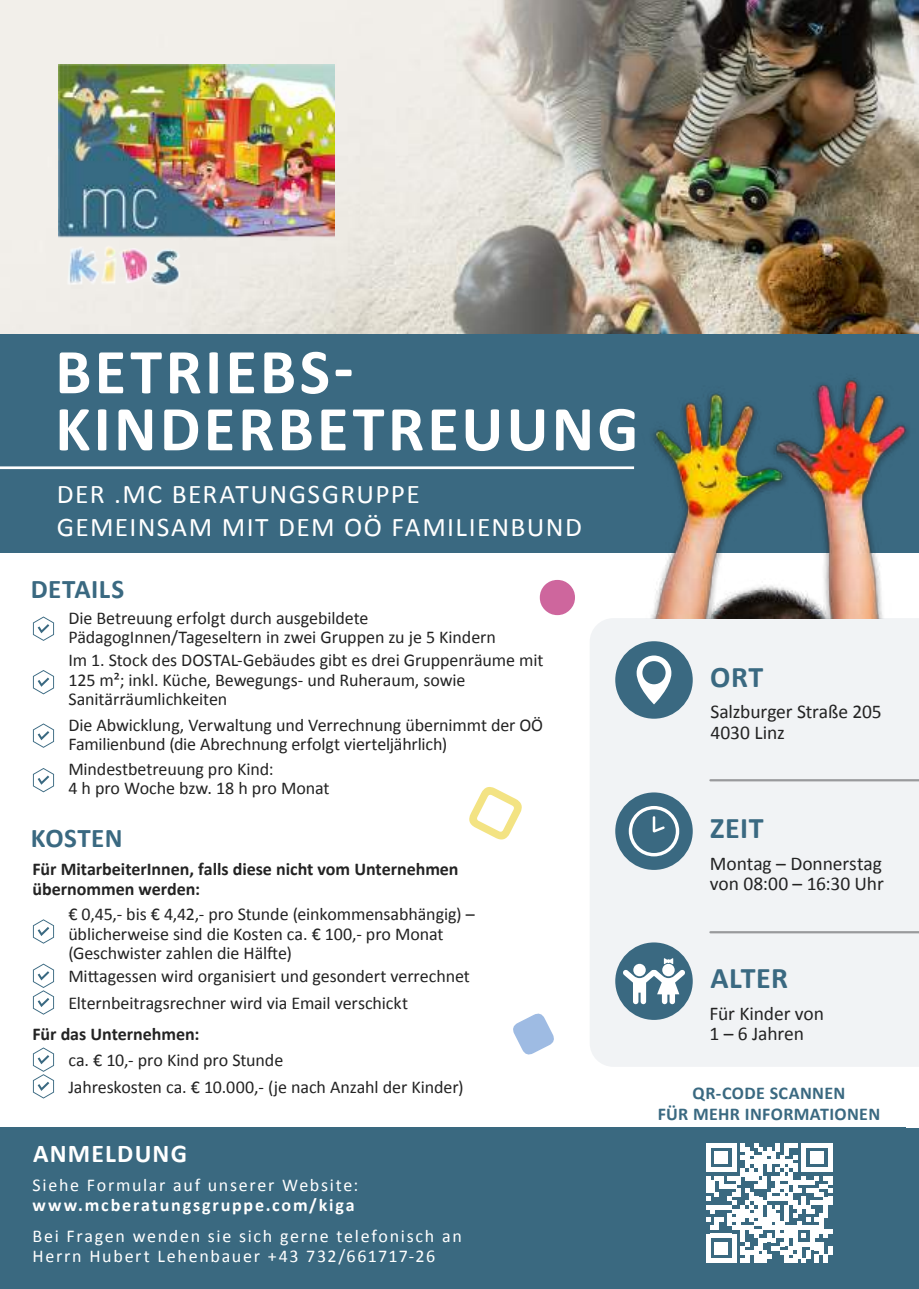
<style>
.page{position:relative;width:919px;height:1289px;background:#fff}
.page>*{position:absolute;margin:0;border:0;box-sizing:border-box;transform-origin:0 0}
.t1{font:700 64.5px/57px "Calibri";letter-spacing:.05em;color:#fff}
.t2{font:700 30px "Calibri";letter-spacing:.015em;color:#3a6981}
.t3{font:27px/32.4px "Calibri";letter-spacing:.05em;color:#fff}
.t4{font:700 27px "Calibri";letter-spacing:.015em;color:#3a6981}
.t5{font:700 25.65px "Calibri";letter-spacing:.045em;color:#fff}
.t6{font:19.5px/20.7px "Calibri";letter-spacing:-.005em;color:#232323}
.t7{font:18px/19.5px "Calibri";letter-spacing:-.005em;color:#232323}
.t8{font:18px/19.5px "Calibri";letter-spacing:.095em;color:#fff}
.t9{font:700 18px/19.5px "Calibri";color:#232323}
.t10{font:700 18px/21.6px "Calibri";letter-spacing:.02em;color:#3a6981;text-align:center}
.t11{font:700 18px "Calibri";letter-spacing:.1em;color:#fff}
</style>
<div class="page">
<img style="left:0;top:0;width:918px;height:334px">
<div style="left:0;top:334px;width:918px;height:219px;background:#3a6981"></div>
<hr style="left:0;top:466px;width:634px;height:3px;background:#fff">
<div style="left:0;top:1127px;width:918px;height:161px;background:#3a6980"></div>
<div style="left:590px;top:618px;width:328px;height:448px;background:#f1f3f5"></div>
<div style="left:615px;top:641px;width:77px;height:77px;background:#3a6981;border-radius:50%"></div>
<svg style="left:636px;top:655px;width:35px;height:49px"></svg>
<div style="left:615px;top:792px;width:77px;height:77px;background:#3a6981;border-radius:50%"></div>
<svg style="left:628px;top:806px;width:51px;height:50px"></svg>
<div style="left:615px;top:942px;width:77px;height:77px;background:#3a6981;border-radius:50%"></div>
<svg style="left:622px;top:958px;width:63px;height:46px"></svg>
<hr style="left:710px;top:779px;width:208px;height:2px;background:#999a9c">
<hr style="left:710px;top:931px;width:208px;height:2px;background:#999a9c">
<svg style="left:706px;top:1143px;width:126px;height:119px"></svg>
<div style="left:827px;top:1246px;width:5px;height:8px;background:#fff"></div>
<svg style="left:33px;top:616px;width:21px;height:25px"></svg>
<svg style="left:33px;top:670px;width:21px;height:24px"></svg>
<svg style="left:33px;top:723px;width:21px;height:24px"></svg>
<svg style="left:33px;top:768px;width:21px;height:24px"></svg>
<svg style="left:33px;top:919px;width:21px;height:24px"></svg>
<svg style="left:33px;top:963px;width:21px;height:51px"></svg>
<svg style="left:33px;top:1047px;width:21px;height:51px"></svg>
<svg style="left:539px;top:580px;width:36px;height:35px"></svg>
<svg style="left:469px;top:787px;width:53px;height:53px"></svg>
<svg style="left:513px;top:1013px;width:41px;height:42px"></svg>
<img style="left:58px;top:65px;width:276px;height:230px">
<img style="left:629px;top:325px;width:289px;height:294px">
<h1 class="t1" style="left:55px;top:341px;width:584px">BETRIEBS-<br>KINDERBETREUUNG</h1>
<h3 class="t3" style="left:57px;top:477px;width:526px">DER .MC BERATUNGSGRUPPE<br>GEMEINSAM MIT DEM OÖ FAMILIENBUND</h3>
<h3 class="t4" style="left:31px;top:569px;width:95px">DETAILS</h3>
<p class="t7" style="left:68px;top:607px;width:429px">Die Betreuung erfolgt durch ausgebildete<br>PädagogInnen/Tageseltern in zwei Gruppen zu je 5 Kindern</p>
<p class="t7" style="left:68px;top:650px;width:476px">Im 1. Stock des DOSTAL-Gebäudes gibt es drei Gruppenräume mit<br>125 m²; inkl. Küche, Bewegungs- und Ruheraum, sowie<br>Sanitärräumlichkeiten</p>
<p class="t7" style="left:68px;top:714px;width:476px">Die Abwicklung, Verwaltung und Verrechnung übernimmt der OÖ<br>Familienbund (die Abrechnung erfolgt vierteljährlich)</p>
<p class="t7" style="left:68px;top:758px;width:263px">Mindestbetreuung pro Kind:<br>4 h pro Woche bzw. 18 h pro Monat</p>
<h3 class="t4" style="left:31px;top:818px;width:93px">KOSTEN</h3>
<p class="t9" style="left:33px;top:859px;width:427px">Für MitarbeiterInnen, falls diese nicht vom Unternehmen übernommen werden:</p>
<p class="t7" style="left:68px;top:903px;width:408px">€ 0,45,- bis € 4,42,- pro Stunde (einkommensabhängig) – üblicherweise sind die Kosten ca. € 100,- pro Monat (Geschwister zahlen die Hälfte)</p>
<p class="t7" style="left:68px;top:962px;width:403px;line-height:26.5px">Mittagessen wird organisiert und gesondert verrechnet<br>Elternbeitragsrechner wird via Email verschickt</p>
<p class="t9" style="left:33px;top:1023px;width:168px">Für das Unternehmen:</p>
<p class="t7" style="left:68px;top:1046px;width:396px;line-height:26.5px">ca. € 10,- pro Kind pro Stunde<br>Jahreskosten ca. € 10.000,- (je nach Anzahl der Kinder)</p>
<h3 class="t5" style="left:33px;top:1135px;width:155px">ANMELDUNG</h3>
<p class="t8" style="left:33px;top:1175px;width:327px">Siehe Formular auf unserer Website:</p>
<p class="t11" style="left:33px;top:1192px;width:323px">www.mcberatungsgruppe.com/kiga</p>
<p class="t8" style="left:33px;top:1226px;width:430px">Bei Fragen wenden sie sich gerne telefonisch an<br>Herrn Hubert Lehenbauer +43 732/661717-26</p>
<h2 class="t2" style="left:710px;top:655px;width:55px">ORT</h2>
<p class="t6" style="left:710px;top:701px;width:173px">Salzburger Straße 205<br>4030 Linz</p>
<h2 class="t2" style="left:710px;top:806px;width:55px">ZEIT</h2>
<p class="t6" style="left:709px;top:852px;width:175px">Montag – Donnerstag von 08:00 – 16:30 Uhr</p>
<h2 class="t2" style="left:710px;top:956px;width:79px">ALTER</h2>
<p class="t6" style="left:709px;top:1002px;width:116px">Für Kinder von<br>1 – 6 Jahren</p>
<p class="t10" style="left:657px;top:1081px;width:224px">QR-CODE SCANNEN<br>FÜR MEHR INFORMATIONEN</p>
</div>
